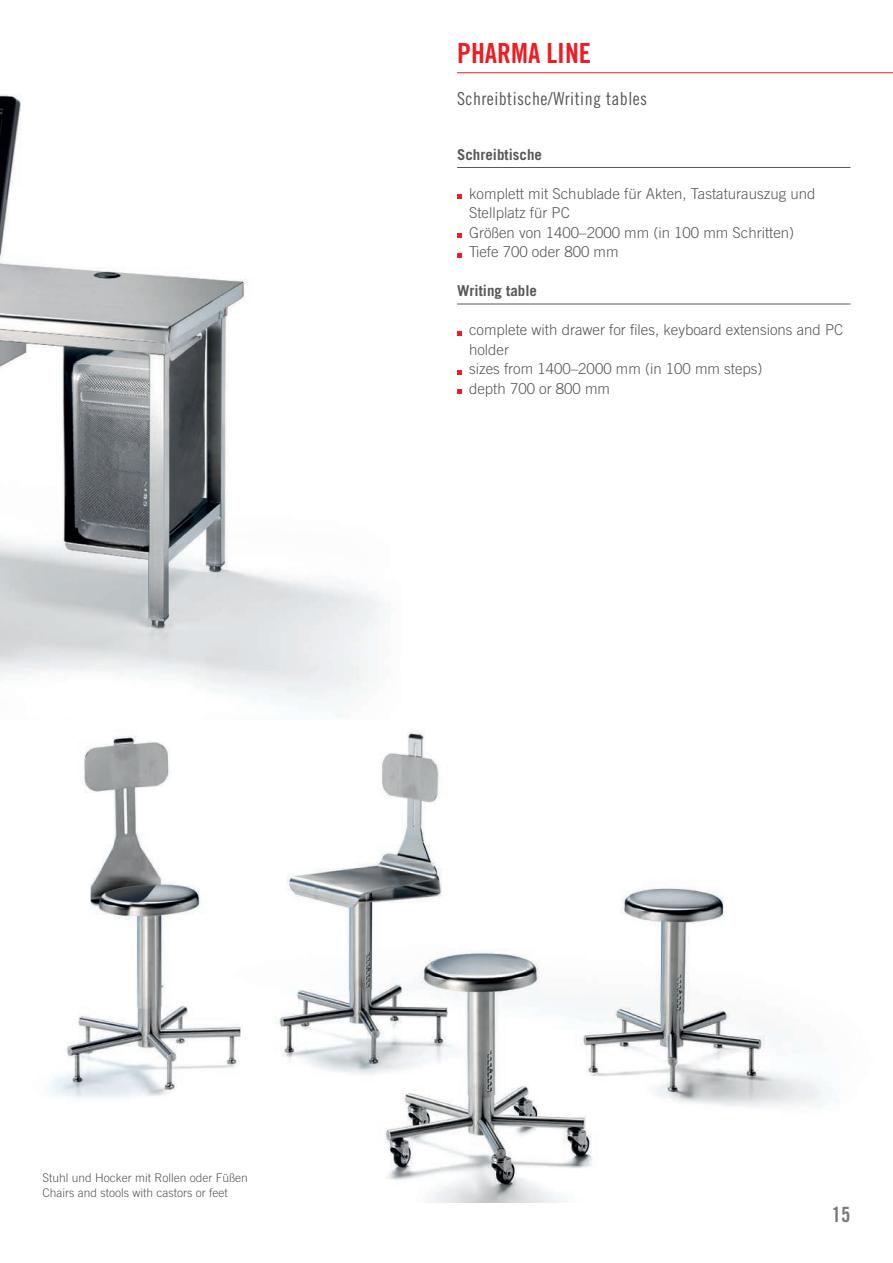
<style>
.page{position:relative;width:893px;height:1263px;background:#fff}
.page>*{position:absolute;margin:0;border:0;box-sizing:border-box;transform-origin:0 0}
.t1{font:27.75px "Trade Gothic LT Pro Bd Cn 20";color:#ee1d23}
.t2{font:21px "Trade Gothic LT Pro Bd Cn 20";color:#787a7d}
.t3{font:18px "Trade Gothic LT Pro Cn 18";letter-spacing:.025em;color:#57585a}
.t4{font:300 15px/19.5px "Trade Gothic LT Pro";color:#57585a}
.t5{font:700 15px "Trade Gothic LT Pro";color:#57585a}
.t6{font:300 12px/15px "Trade Gothic LT Pro";color:#57585a}
</style>
<div class="page">
<img style="left:0;top:94px;width:382px;height:606px">
<hr style="left:457px;top:72px;width:436px;height:1px;background:#ee1d23">
<hr style="left:457px;top:167px;width:393px;height:1px;background:#57585a">
<hr style="left:457px;top:304px;width:393px;height:1px;background:#57585a">
<svg style="left:457px;top:194px;width:4px;height:5px"></svg>
<svg style="left:457px;top:233px;width:4px;height:5px"></svg>
<svg style="left:457px;top:253px;width:4px;height:4px"></svg>
<svg style="left:457px;top:331px;width:4px;height:4px"></svg>
<svg style="left:457px;top:370px;width:4px;height:4px"></svg>
<svg style="left:457px;top:389px;width:4px;height:5px"></svg>
<img style="left:45px;top:729px;width:778px;height:474px">
<h1 class="t1" style="left:457px;top:36px;width:136px">PHARMA LINE</h1>
<p class="t3" style="left:457px;top:88px;width:192px">Schreibtische/Writing tables</p>
<p class="t5" style="left:457px;top:145px;width:87px">Schreibtische</p>
<p class="t4" style="left:469px;top:183px;width:348px">komplett mit Schublade für Akten, Tastaturauszug und Stellplatz für PC<br>Größen von 1400–2000 mm (in 100 mm Schritten)<br>Tiefe 700 oder 800 mm</p>
<p class="t5" style="left:457px;top:282px;width:82px">Writing table</p>
<p class="t4" style="left:469px;top:320px;width:376px">complete with drawer for files, keyboard extensions and PC holder<br>sizes from 1400–2000 mm (in 100 mm steps)<br>depth 700 or 800 mm</p>
<p class="t6" style="left:43px;top:1170px;width:207px">Stuhl und Hocker mit Rollen oder Füßen<br>Chairs and stools with castors or feet</p>
<h2 class="t2" style="left:832px;top:1202px;width:20px">15</h2>
</div>
